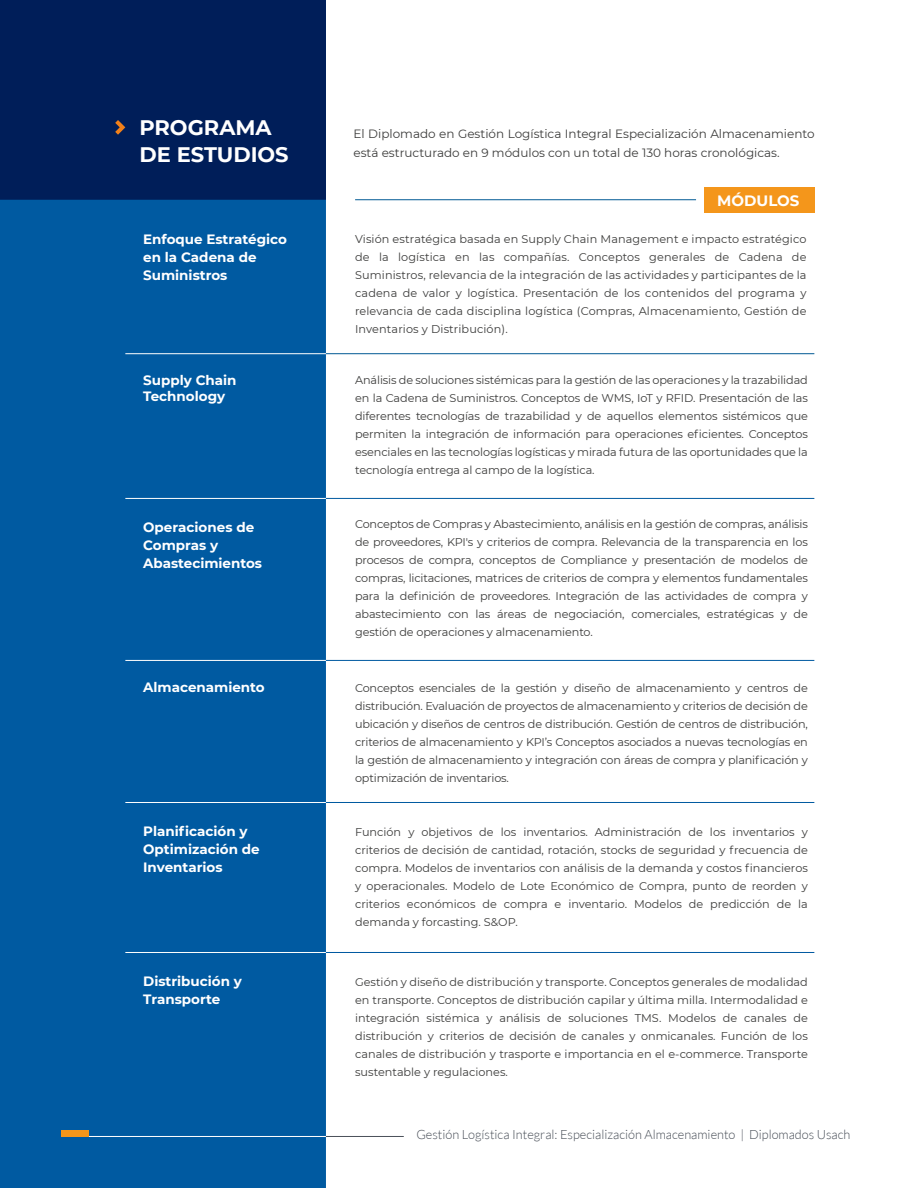
<style>
.page{position:relative;width:918px;height:1188px;background:#fff}
.page>*{position:absolute;margin:0;border:0;box-sizing:border-box;transform-origin:0 0}
.t1{font:700 21px/27px "Montserrat";color:#fff}
.t2{font:700 15px "Montserrat";color:#fff}
.t3{font:700 13.5px/18px "Montserrat";color:#fff}
.t4{font:300 12.75px "Lato";color:#4a5059}
.t5{font:12px/19.5px "Montserrat";color:#3c3c3b}
.t6{font:11.25px/18px "Montserrat";letter-spacing:-.01em;color:#3c3c3b;text-align:justify}
</style>
<div class="page">
<div style="left:0;top:200px;width:326px;height:988px;background:#005aa1"></div>
<hr style="left:61px;top:1136px;width:265px;height:1px;background:#fff">
<div style="left:0;top:0;width:326px;height:200px;background:#001e59"></div>
<hr style="left:326px;top:353px;width:488px;height:1px;background:#005994">
<hr style="left:125px;top:353px;width:201px;height:1px;background:#fff">
<hr style="left:125px;top:498px;width:201px;height:1px;background:#fff">
<hr style="left:125px;top:660px;width:201px;height:1px;background:#fff">
<hr style="left:326px;top:498px;width:488px;height:1px;background:#005aa1">
<hr style="left:326px;top:660px;width:488px;height:1px;background:#005aa1">
<svg style="left:115px;top:120px;width:10px;height:15px"></svg>
<hr style="left:326px;top:1136px;width:78px;height:1px;background:#4a5059">
<div style="left:705px;top:187px;width:110px;height:25px;background:#f4961b"></div>
<hr style="left:355px;top:199px;width:341px;height:1px;background:#005994">
<div style="left:61px;top:1131px;width:28px;height:6px;background:#f4961b"></div>
<hr style="left:125px;top:802px;width:201px;height:1px;background:#fff">
<hr style="left:326px;top:802px;width:488px;height:1px;background:#005aa1">
<hr style="left:125px;top:952px;width:201px;height:1px;background:#fff">
<hr style="left:326px;top:952px;width:488px;height:1px;background:#005aa1">
<h1 class="t1" style="left:139px;top:113px;width:151px">PROGRAMA<br>DE ESTUDIOS</h1>
<p class="t5" style="left:354px;top:123px;width:463px">El Diplomado en Gestión Logística Integral Especialización Almacenamiento está estructurado en 9 módulos con un total de 130 horas cronológicas.</p>
<h2 class="t2" style="left:717px;top:189px;width:84px">MÓDULOS</h2>
<p class="t3" style="left:143px;top:229px;width:145px">Enfoque Estratégico en la Cadena de<br>Suministros</p>
<p class="t6" style="left:355px;top:230px;width:453px">Visión estratégica basada en Supply Chain Management e impacto estratégico de la logística en las compañías. Conceptos generales de Cadena de Suministros, relevancia de la integración de las actividades y participantes de la cadena de valor y logística. Presentación de los contenidos del programa y relevancia de cada disciplina logística (Compras, Almacenamiento, Gestión de Inventarios y Distribución).</p>
<p class="t3" style="left:143px;top:372px;width:95px;line-height:15.8px">Supply Chain<br>Technology</p>
<p class="t6" style="left:355px;top:371px;width:454px">Análisis de soluciones sistémicas para la gestión de las operaciones y la trazabilidad en la Cadena de Suministros. Conceptos de WMS, IoT y RFID. Presentación de las diferentes tecnologías de trazabilidad y de aquellos elementos sistémicos que permiten la integración de información para operaciones eficientes. Conceptos esenciales en las tecnologías logísticas y mirada futura de las oportunidades que la tecnología entrega al campo de la logística.</p>
<p class="t3" style="left:143px;top:517px;width:120px">Operaciones de<br>Compras y<br>Abastecimientos</p>
<p class="t6" style="left:355px;top:515px;width:454px">Conceptos de Compras y Abastecimiento, análisis en la gestión de compras, análisis de proveedores, KPI's y criterios de compra. Relevancia de la transparencia en los procesos de compra, conceptos de Compliance y presentación de modelos de compras, licitaciones, matrices de criterios de compra y elementos fundamentales para la definición de proveedores. Integración de las actividades de compra y abastecimiento con las áreas de negociación, comerciales, estratégicas y de gestión de operaciones y almacenamiento.</p>
<p class="t3" style="left:143px;top:678px;width:123px">Almacenamiento</p>
<p class="t6" style="left:355px;top:678px;width:454px">Conceptos esenciales de la gestión y diseño de almacenamiento y centros de distribución. Evaluación de proyectos de almacenamiento y criterios de decisión de ubicación y diseños de centros de distribución. Gestión de centros de distribución, criterios de almacenamiento y KPI’s Conceptos asociados a nuevas tecnologías en la gestión de almacenamiento y integración con áreas de compra y planificación y optimización de inventarios.</p>
<p class="t3" style="left:143px;top:822px;width:118px">Planificación y<br>Optimización de<br>Inventarios</p>
<p class="t6" style="left:355px;top:822px;width:454px">Función y objetivos de los inventarios. Administración de los inventarios y criterios de decisión de cantidad, rotación, stocks de seguridad y frecuencia de compra. Modelos de inventarios con análisis de la demanda y costos financieros y operacionales. Modelo de Lote Económico de Compra, punto de reorden y criterios económicos de compra e inventario. Modelos de predicción de la demanda y forcasting. S&amp;OP.</p>
<p class="t3" style="left:143px;top:972px;width:100px">Distribución y<br>Transporte</p>
<p class="t6" style="left:355px;top:972px;width:454px">Gestión y diseño de distribución y transporte. Conceptos generales de modalidad en transporte. Conceptos de distribución capilar y última milla. Intermodalidad e integración sistémica y análisis de soluciones TMS. Modelos de canales de distribución y criterios de decisión de canales y onmicanales. Función de los canales de distribución y trasporte e importancia en el e-commerce. Transporte sustentable y regulaciones.</p>
<p class="t4" style="left:416px;top:1128px;width:436px">Gestión Logística Integral: Especialización Almacenamiento | Diplomados Usach</p>
</div>
